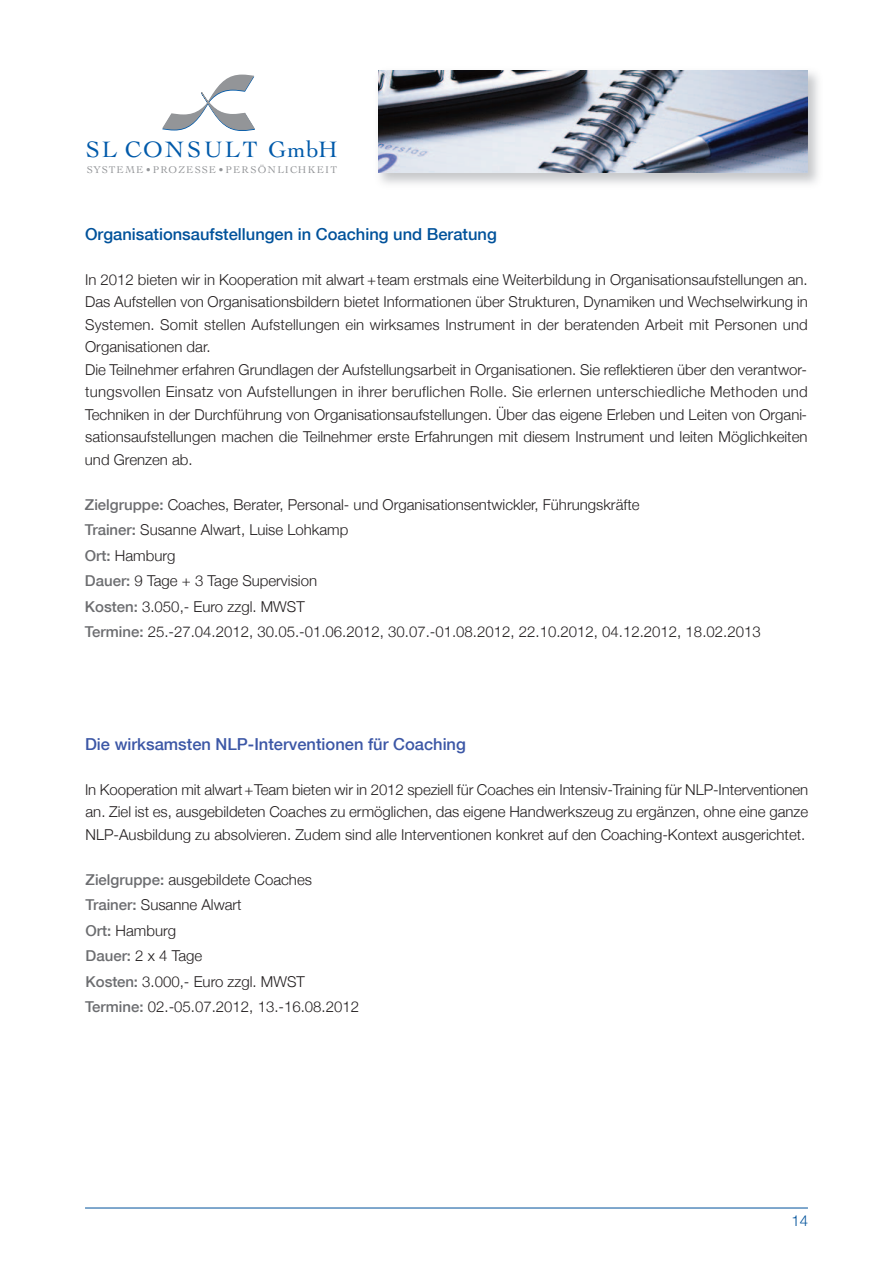
<style>
.page{position:relative;width:893px;height:1263px;background:#fff}
.page>*{position:absolute;margin:0;border:0;box-sizing:border-box;transform-origin:0 0}
.t1{font:23.55px "Cochin";letter-spacing:.08em;color:#015aaa}
.t2{font:500 16.5px "Helvetica Neue";color:#01529b}
.t3{font:500 16.5px "Helvetica Neue";color:#3c57a6}
.t4{font:300 15px/22.5px "Helvetica Neue";color:#231f20}
.t5{font:300 15px "Helvetica Neue";color:#01529b}
.t6{font:10.35px "Cochin";letter-spacing:.115em;color:#939598}
.s1{font-weight:500;color:#6c6d70}
</style>
<div class="page">
<svg style="left:162px;top:75px;width:93px;height:56px"></svg>
<img style="left:378px;top:72px;width:440px;height:112px">
<img style="left:378px;top:70px;width:430px;height:102px">
<hr style="left:85px;top:1208px;width:723px;height:1px;background:#01529b">
<h1 class="t1" style="left:86px;top:136px;width:254px">SL CON SU LT Gmb H</h1>
<p class="t6" style="left:87px;top:163px;width:252px">SYST EME •PROZ ESSE •PERSÖNLIC HKEIT</p>
<p class="t2" style="left:85px;top:224px;width:413px">Organisationsaufstellungen in Coaching und Beratung</p>
<p class="t4" style="left:85px;top:268px;width:724px">In 2012 bieten wir in Kooperation mit alwart + team erstmals eine Weiterbildung in Organisationsaufstellungen an.<br>Das Aufstellen von Organisationsbildern bietet Informationen über Strukturen, Dynamiken und Wechselwirkung in Systemen. Somit stellen Aufstellungen ein wirksames Instrument in der beratenden Arbeit mit Personen und Organisationen dar.<br>Die Teilnehmer erfahren Grundlagen der Aufstellungsarbeit in Organisationen. Sie reflektieren über den verantwor&shy;tungsvollen Einsatz von Aufstellungen in ihrer beruflichen Rolle. Sie erlernen unterschiedliche Methoden und Techniken in der Durchführung von Organisationsaufstellungen. Über das eigene Erleben und Leiten von Organi&shy;sationsaufstellungen machen die Teilnehmer erste Erfahrungen mit diesem Instrument und leiten Möglichkeiten und Grenzen ab.</p>
<p class="t4" style="left:85px;top:491px;width:677px;line-height:25.5px"><span class="s1">Zielgruppe:</span> Coaches, Berater, Personal- und Organisationsentwickler, Führungskräfte<br><span class="s1">Trainer:</span> Susanne Alwart, Luise Lohkamp<br><span class="s1">Ort:</span> Hamburg<br><span class="s1">Dauer:</span> 9 Tage + 3 Tage Supervision<br><span class="s1">Kosten:</span> 3.050,- Euro zzgl. MWST<br><span class="s1">Termine:</span> 25.-27.04.2012, 30.05.-01.06.2012, 30.07.-01.08.2012, 22.10.2012, 04.12.2012, 18.02.2013</p>
<p class="t3" style="left:85px;top:734px;width:382px">Die wirksamsten NLP-Interventionen für Coaching</p>
<p class="t4" style="left:85px;top:778px;width:725px;text-align:justify">In Kooperation mit alwart + Team bieten wir in 2012 speziell für Coaches ein Intensiv-Training für NLP-Interventionen an. Ziel ist es, ausgebildeten Coaches zu ermöglichen, das eigene Handwerkszeug zu ergänzen, ohne eine ganze NLP-Ausbildung zu absolvieren. Zudem sind alle Interventionen konkret auf den Coaching-Kontext ausgerichtet.</p>
<p class="t4" style="left:85px;top:866px;width:276px;line-height:25.5px"><span class="s1">Zielgruppe:</span> ausgebildete Coaches<br><span class="s1">Trainer:</span> Susanne Alwart<br><span class="s1">Ort:</span> Hamburg<br><span class="s1">Dauer:</span> 2 x 4 Tage<br><span class="s1">Kosten:</span> 3.000,- Euro zzgl. MWST<br><span class="s1">Termine:</span> 02.-05.07.2012, 13.-16.08.2012</p>
<p class="t5" style="left:792px;top:1212px;width:18px">14</p>
</div>
